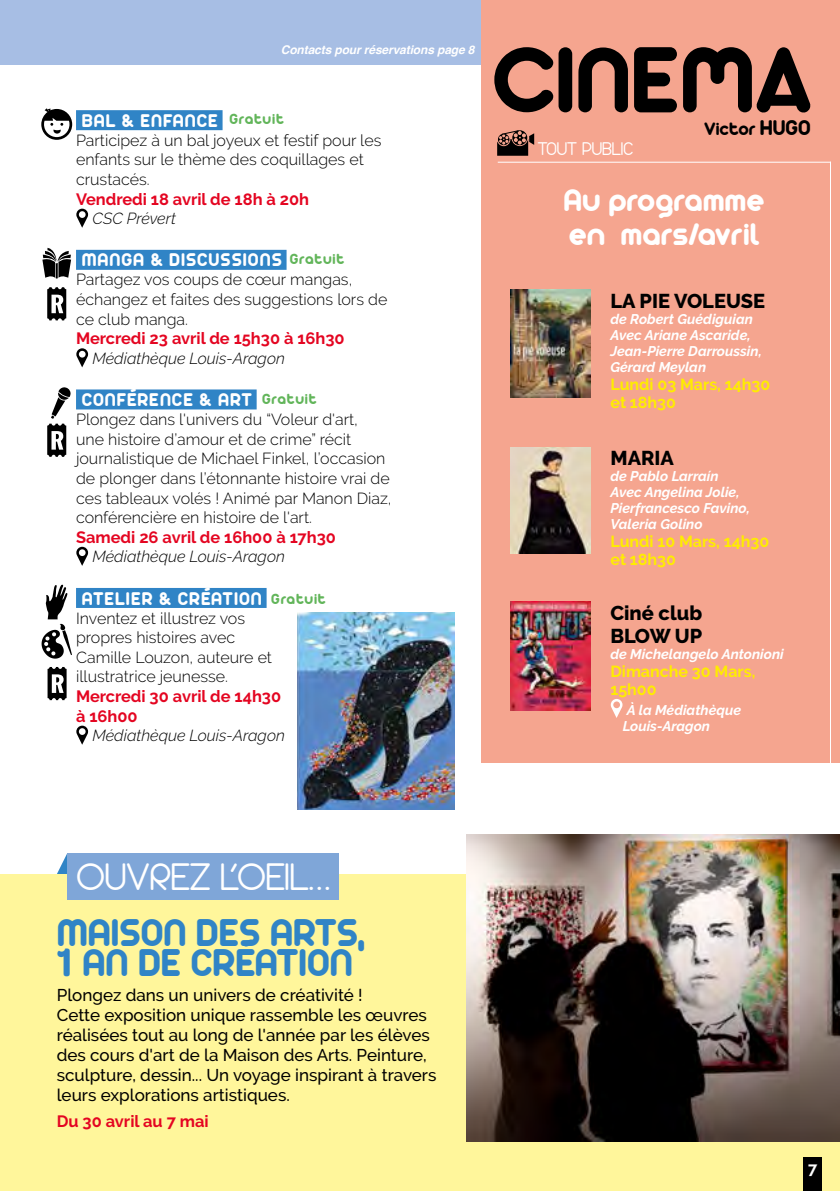
<style>
.page{position:relative;width:840px;height:1191px;background:#fff}
.page>*{position:absolute;margin:0;border:0;box-sizing:border-box;transform-origin:0 0}
.t1{font:42px/30px "Arista 2.0";color:#3084c6}
.t2{font:300 41.6px "Arista 2.0 Alternate";color:#fff}
.t3{font:34px/34px "Arista 2.0";color:#fff}
.t4{font:20px "Arista 2.0";letter-spacing:.05em;color:#fff}
.t5{font:800 20px/23px "Raleway";color:#000}
.t6{font:300 20px "Arista 2.0";color:#fff}
.t7{font:19.6px "Arista 2.0";color:#000}
.t8{font:500 17px/20px "Raleway";color:#000}
.t9{font:700 16.4px/19.6px "Raleway";color:#e40521}
.t10{font:700 16.4px "Raleway";color:#fff}
.t11{font:300 16px/19.6px "Raleway";color:#000}
.t12{font:italic 300 16px "Raleway";color:#000}
.t13{font:700 16px/18px "Raleway";color:#ffed00}
.t14{font:16px "Arista 2.0";letter-spacing:.05em;color:#62b55a}
.t15{font:italic 700 14px/16px "Raleway";color:#fff}
.t16{font:italic 700 12px "Helvetica";letter-spacing:-.01em;color:#fff}
.s1{font-family:"Omnes VF"}
.s2{font-size:23.2px}
</style>
<div class="page">
<svg style="left:57px;top:854px;width:10px;height:20px"></svg>
<div style="left:0;top:874px;width:839px;height:317px;background:#fff69b"></div>
<div style="left:67px;top:853px;width:272px;height:46px;background:#7fa6d8"></div>
<svg style="left:42px;top:585px;width:30px;height:73px"></svg>
<svg style="left:47px;top:287px;width:19px;height:33px"></svg>
<svg style="left:42px;top:248px;width:29px;height:31px"></svg>
<svg style="left:41px;top:108px;width:31px;height:32px"></svg>
<div style="left:803px;top:1157px;width:18px;height:34px;background:#000"></div>
<div style="left:76px;top:110px;width:146px;height:20px;background:#3084c6"></div>
<div style="left:76px;top:250px;width:210px;height:20px;background:#3084c6"></div>
<div style="left:76px;top:389px;width:180px;height:20px;background:#3084c6"></div>
<div style="left:76px;top:588px;width:190px;height:20px;background:#3084c6"></div>
<svg style="left:76px;top:209px;width:12px;height:19px"></svg>
<svg style="left:76px;top:348px;width:12px;height:19px"></svg>
<svg style="left:76px;top:547px;width:12px;height:19px"></svg>
<svg style="left:76px;top:725px;width:12px;height:19px"></svg>
<svg style="left:47px;top:387px;width:24px;height:70px"></svg>
<div style="left:0;top:0;width:839px;height:64px;background:#a7bee4"></div>
<img style="left:466px;top:834px;width:373px;height:307px">
<img style="left:297px;top:612px;width:157px;height:197px">
<div style="left:481px;top:0;width:358px;height:763px;background:#f5a58f"></div>
<img style="left:510px;top:289px;width:80px;height:109px">
<img style="left:510px;top:447px;width:80px;height:106px">
<img style="left:510px;top:601px;width:80px;height:110px">
<svg style="left:610px;top:699px;width:12px;height:19px"></svg>
<svg style="left:494px;top:47px;width:316px;height:66px"></svg>
<svg style="left:497px;top:130px;width:37px;height:26px"></svg>
<hr style="left:497px;top:162px;width:333px;height:1px;background:#fff">
<svg style="left:48px;top:667px;width:19px;height:33px"></svg>
<hr style="left:829px;top:162px;width:1px;height:610px;background:#fff">
<p class="t16" style="left:281px;top:42px;width:195px">Contacts pour réservations page 8</p>
<p class="t14" style="left:229px;top:109px;width:56px">Gratuit</p>
<p class="t4" style="left:82px;top:108px;width:138px">BAL &amp; ENFANCE</p>
<p class="t11" style="left:76px;top:130px;width:307px">Participez à un bal joyeux et festif pour les enfants sur le thème des coquillages et crustacés.</p>
<p class="t9" style="left:76px;top:189px;width:234px">Vendredi 18 avril de 18h à 20h</p>
<p class="t12" style="left:92px;top:209px;width:85px">CSC Prévert</p>
<p class="t4" style="left:82px;top:248px;width:201px">MANGA &amp; DISCUSSIONS</p>
<p class="t11" style="left:76px;top:270px;width:313px">Partagez vos coups de cœur mangas, échangez et faites des suggestions lors de ce club manga.</p>
<p class="t9" style="left:76px;top:329px;width:270px">Mercredi 23 avril de 15h30 à 16h30</p>
<p class="t12" style="left:92px;top:349px;width:194px">Médiathèque Louis-Aragon</p>
<p class="t4" style="left:82px;top:387px;width:172px">CONFÉRENCE &amp; ART</p>
<p class="t11" style="left:76px;top:409px;width:317px">Plongez dans l'univers du “Voleur d'art,<br>une histoire d’amour et de crime” récit journalistique de Michael Finkel, l’occasion de plonger dans l’étonnante histoire vrai de ces tableaux volés ! Animé par Manon Diaz, conférencière en histoire de l'art.</p>
<p class="t9" style="left:76px;top:527px;width:261px">Samedi 26 avril de 16h00 à 17h30</p>
<p class="t12" style="left:92px;top:547px;width:194px">Médiathèque Louis-Aragon</p>
<p class="t4" style="left:82px;top:586px;width:181px">ATELIER &amp; CRÉATION</p>
<p class="t11" style="left:76px;top:608px;width:197px">Inventez et illustrez vos propres histoires avec<br>Camille Louzon, auteure et illustratrice jeunesse.</p>
<p class="t9" style="left:76px;top:686px;width:206px">Mercredi 30 avril de 14h30 à 16h00</p>
<p class="t12" style="left:92px;top:726px;width:194px">Médiathèque Louis-Aragon</p>
<p class="t14" style="left:290px;top:249px;width:56px">Gratuit</p>
<p class="t14" style="left:262px;top:389px;width:56px">Gratuit</p>
<p class="t14" style="left:271px;top:589px;width:56px">Gratuit</p>
<h2 class="t2" style="left:77px;top:852px;width:255px">OUVREZ L’OEIL…</h2>
<h1 class="t1" style="left:57px;top:916px;width:310px">MAISON DES ARTS,<br><span class="s1">1</span> AN DE CRÉATION</h1>
<p class="t8" style="left:57px;top:985px;width:381px">Plongez dans un univers de créativité !<br>Cette exposition unique rassemble les œuvres réalisées tout au long de l'année par les élèves des cours d'art de la Maison des Arts. Peinture, sculpture, dessin... Un voyage inspirant à travers leurs explorations artistiques.</p>
<p class="t9" style="left:57px;top:1111px;width:153px">Du 30 avril au 7 mai</p>
<p class="t7" style="left:703px;top:117px;width:108px">Victor <span class="s2">HUGO</span></p>
<p class="t6" style="left:537px;top:134px;width:97px">TOUT PUBLIC</p>
<h3 class="t3" style="left:563px;top:182px;width:202px">Au programme en mars/avril</h3>
<p class="t5" style="left:610px;top:290px;width:156px">LA PIE VOLEUSE</p>
<p class="t15" style="left:610px;top:311px;width:153px">de Robert Guédiguian<br>Avec Ariane Ascaride,<br>Jean-Pierre Darroussin,<br>Gérard Meylan</p>
<p class="t13" style="left:610px;top:375px;width:161px">Lundi 03 Mars, 14h30 et 18h30</p>
<p class="t5" style="left:610px;top:446px;width:65px">MARIA</p>
<p class="t15" style="left:610px;top:468px;width:141px">de Pablo Larraín<br>Avec Angelina Jolie,<br>Pierfrancesco Favino,<br>Valeria Golino</p>
<p class="t13" style="left:610px;top:532px;width:160px">Lundi 10 Mars, 14h30 et 18h30</p>
<p class="t5" style="left:610px;top:601px;width:93px">Ciné club<br>BLOW UP</p>
<p class="t15" style="left:610px;top:646px;width:175px">de Michelangelo Antonioni</p>
<p class="t13" style="left:610px;top:662px;width:146px">Dimanche 30 Mars,<br>15h00</p>
<p class="t15" style="left:622px;top:701px;width:120px">À la Médiathèque<br>Louis-Aragon</p>
<p class="t10" style="left:807px;top:1159px;width:11px">7</p>
</div>
